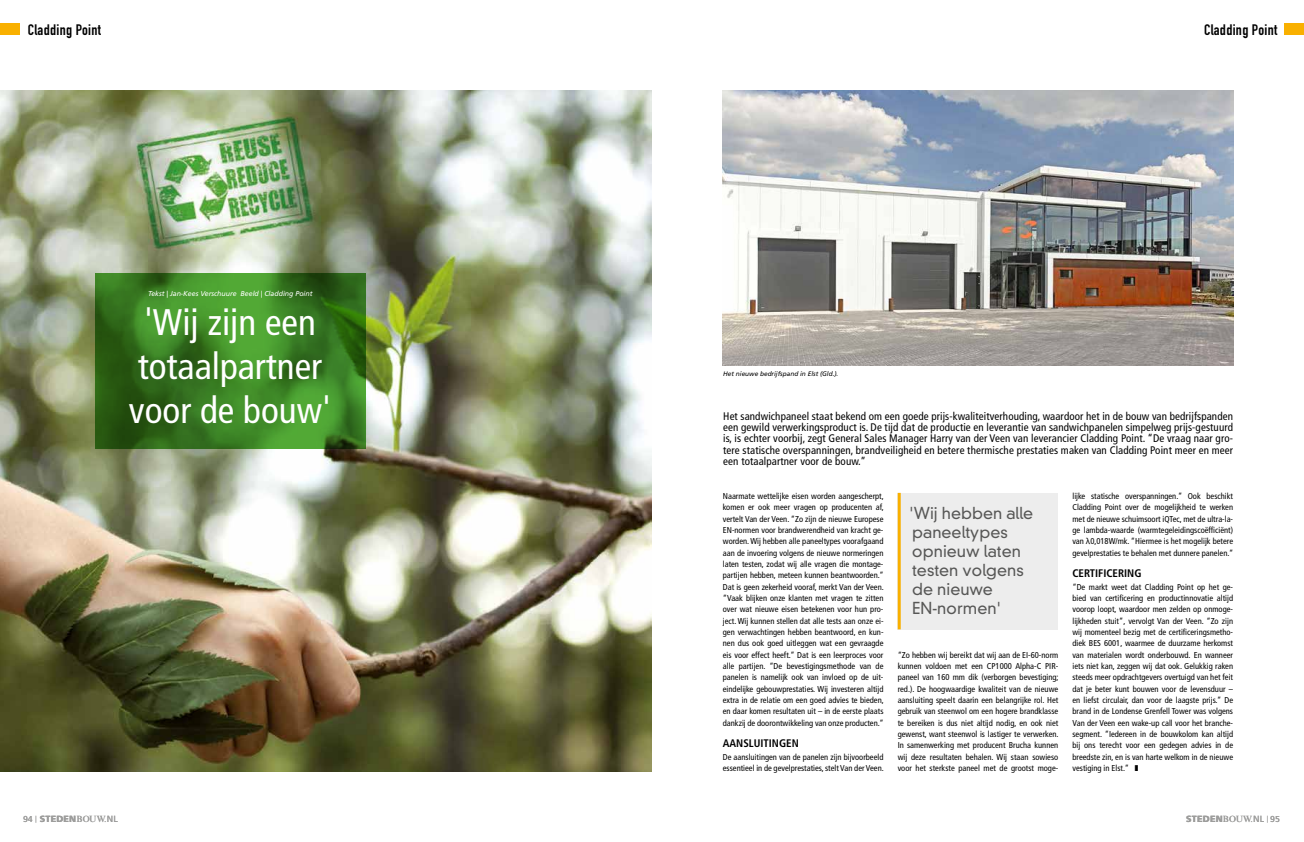
<style>
.page{position:relative;width:1304px;height:842px;background:#fff}
.page>*{position:absolute;margin:0;border:0;box-sizing:border-box;transform-origin:0 0}
.t1{font:condensed 37px/44px "Frutiger LT Std";color:#fff;text-align:center}
.t2{font:300 16px/19px "DIN Neuzeit Grotesk Std";color:#575756}
.t3{font:15px "DIN Engschrift Std";letter-spacing:.02em;color:#000;scale:1.04 1}
.t4{font:condensed 11px/11.3px "Frutiger LT Std";letter-spacing:.01em;color:#000;text-align:justify}
.t5{font:700 condensed 11px "Frutiger LT Std";color:#000}
.t6{font:900 9px "Frutiger LT Std";letter-spacing:.02em;color:#9d9d9c}
.t7{font:condensed 8.5px/11.3px "Frutiger LT Std";color:#000;text-align:justify}
.t8{font:italic 7px "Frutiger LT Std";color:#fff}
.t9{font:italic 6.5px "Frutiger LT Std";color:#000}
.s1{font-family:"Helvetica Neue";font-stretch:normal}
.s2{font-family:"Quay Sans ITC Std";font-weight:500}
.s3{font-family:"Quay Sans ITC Std";font-weight:400;font-size:7px}
.s4{font-family:"Times New Roman MT Std";font-weight:400}
.s5{font-weight:400}
</style>
<div class="page">
<div style="left:1284px;top:24px;width:20px;height:11px;background:#f9b000"></div>
<div style="left:0;top:24px;width:20px;height:11px;background:#f9b000"></div>
<img style="left:723px;top:91px;width:510px;height:274px">
<img style="left:0;top:91px;width:652px;height:681px">
<svg style="left:95px;top:274px;width:271px;height:175px;background:#397d22"></svg>
<div style="left:898px;top:493px;width:160px;height:136px;background:#ededed"></div>
<hr style="left:898px;top:493px;width:3px;height:136px;background:#f9b000">
<h3 class="t3" style="left:28px;top:20px;width:72px">Cladding Point</h3>
<h3 class="t3" style="left:1204px;top:20px;width:72px">Cladding Point</h3>
<p class="t8" style="left:148px;top:289px;width:166px">Tekst | Jan-Kees Verschuure Beeld | Cladding Point</p>
<h1 class="t1" style="left:129px;top:301px;width:204px">'Wij zijn een totaalpartner voor de bouw'</h1>
<p class="t9" style="left:723px;top:370px;width:117px">Het nieuwe bedrijfspand in Elst (Gld.).</p>
<p class="t4" style="left:723px;top:410px;width:511px">Het sandwichpaneel staat bekend om een goede prijs-kwaliteitverhouding, waardoor het in de bouw van bedrijfspanden een gewild verwerkingsproduct is. De tijd dat de productie en leverantie van sandwichpanelen simpelweg prijs-gestuurd is, is echter voorbij, zegt General Sales Manager Harry van der Veen van leverancier Cladding Point. “De vraag naar gro&shy;tere statische overspanningen, brandveiligheid en betere thermische prestaties maken van Cladding Point meer en meer een totaalpartner voor de bouw.”</p>
<p class="t7" style="left:723px;top:490px;width:162px">Naarmate wettelijke eisen worden aangescherpt, komen er ook meer vragen op producenten af, vertelt Van der Veen. “Zo zijn de nieuwe Europese EN-normen voor brandwerendheid van kracht ge&shy;worden. Wij hebben alle paneeltypes voorafgaand aan de invoering volgens de nieuwe normeringen laten testen, zodat wij alle vragen die montage&shy;partijen hebben, meteen kunnen beantwoorden.” Dat is geen zekerheid vooraf, merkt Van der Veen. “Vaak blijken onze klanten met vragen te zitten over wat nieuwe eisen betekenen voor hun pro&shy;ject. Wij kunnen stellen dat alle tests aan onze ei&shy;gen verwachtingen hebben beantwoord, en kun&shy;nen dus ook goed uitleggen wat een gevraagde eis voor effect heeft.” Dat is een leerproces voor alle partijen. “De bevestigingsmethode van de panelen is namelijk ook van invloed op de uit&shy;eindelijke gebouwprestaties. Wij investeren altijd extra in de relatie om een goed advies te bieden, en daar komen resultaten uit – in de eerste plaats dankzij de doorontwikkeling van onze producten.”</p>
<p class="t5" style="left:723px;top:737px;width:77px">AANSLUITINGEN</p>
<p class="t7" style="left:723px;top:751px;width:162px">De aansluitingen van de panelen zijn bijvoorbeeld essentieel in de gevelprestaties, stelt Van der Veen.</p>
<p class="t7" style="left:1072px;top:490px;width:162px">lijke statische overspanningen.” Ook beschikt Cladding Point over de mogelijkheid te werken met de nieuwe schuimsoort iQTec, met de ultra-la&shy;ge lambda-waarde (warmtegeleidingscoëfficiënt) van <span class="s1">λ</span>0,018W/mk. “Hiermee is het mogelijk betere gevelprestaties te behalen met dunnere panelen.”</p>
<p class="t5" style="left:1072px;top:567px;width:71px">CERTIFICERING</p>
<p class="t7" style="left:1072px;top:581px;width:162px">“De markt weet dat Cladding Point op het ge&shy;bied van certificering en productinnovatie altijd voorop loopt, waardoor men zelden op onmoge&shy;lijkheden stuit”, vervolgt Van der Veen. “Zo zijn wij momenteel bezig met de certificeringsmetho&shy;diek BES 6001, waarmee de duurzame herkomst van materialen wordt onderbouwd. En wanneer iets niet kan, zeggen wij dat ook. Gelukkig raken steeds meer opdrachtgevers overtuigd van het feit dat je beter kunt bouwen voor de levensduur – en liefst circulair, dan voor de laagste prijs.” De brand in de Londense Grenfell Tower was volgens Van der Veen een wake-up call voor het branche&shy;segment. “Iedereen in de bouwkolom kan altijd bij ons terecht voor een gedegen advies in de breedste zin, en is van harte welkom in de nieuwe vestiging in Elst.” ❚</p>
<h2 class="t2" style="left:909px;top:504px;width:126px">'Wij hebben alle paneeltypes opnieuw laten testen volgens de nieuwe<br>EN-normen'</h2>
<p class="t7" style="left:898px;top:649px;width:162px">“Zo hebben wij bereikt dat wij aan de EI-60-norm kunnen voldoen met een CP1000 Alpha-C PIR&shy;paneel van 160 mm dik (verborgen bevestiging; red.). De hoogwaardige kwaliteit van de nieuwe aansluiting speelt daarin een belangrijke rol. Het gebruik van steenwol om een hogere brandklasse te bereiken is dus niet altijd nodig, en ook niet gewenst, want steenwol is lastiger te verwerken.<br>In samenwerking met producent Brucha kunnen wij deze resultaten behalen. Wij staan sowieso voor het sterkste paneel met de grootst moge-</p>
<p class="t6" style="left:23px;top:813px;width:97px"><span class="s2">94</span> <span class="s3">|</span> STEDEN<span class="s4">BOUW.</span><span class="s5">NL</span></p>
<p class="t6" style="left:1186px;top:813px;width:95px">STEDEN<span class="s4">BOUW.</span><span class="s5">NL</span> <span class="s3">|</span> <span class="s2">95</span></p>
</div>
